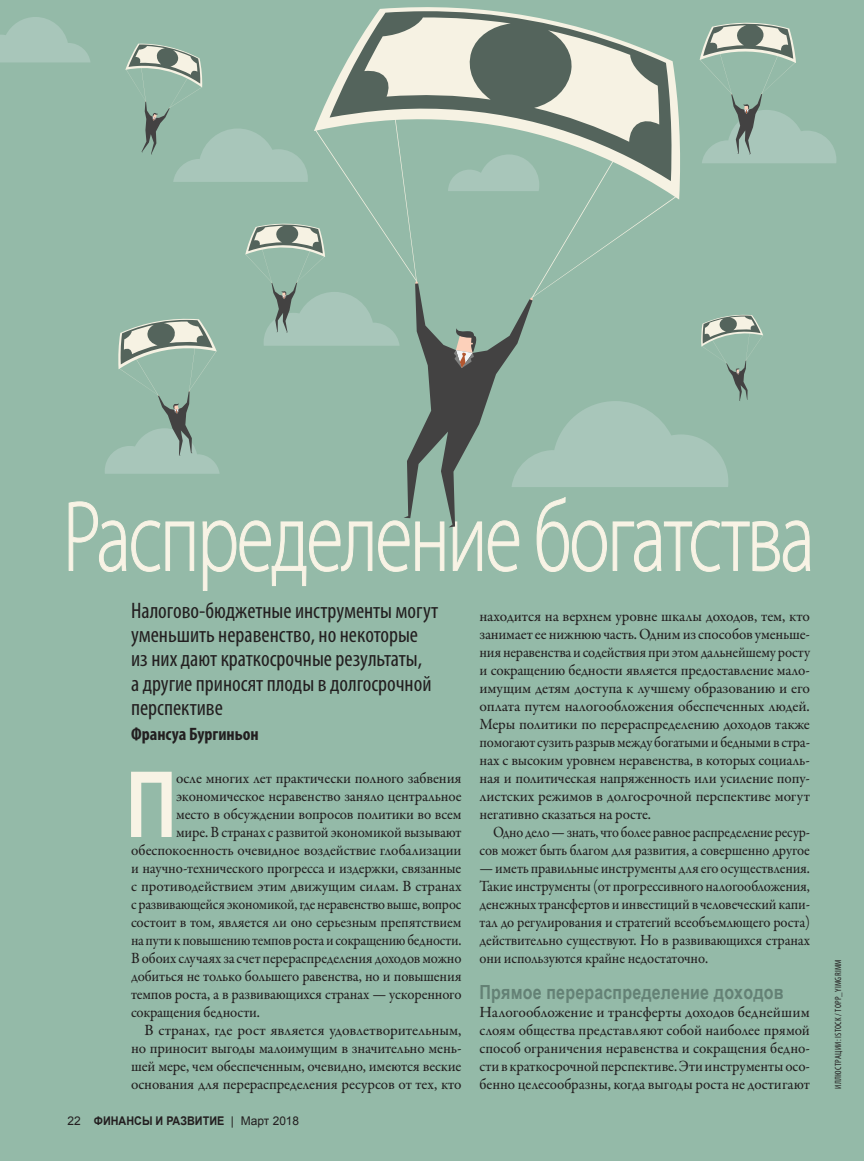
<style>
.page{position:relative;width:864px;height:1161px;background:#94baa8}
.page>*{position:absolute;margin:0;border:0;box-sizing:border-box;transform-origin:0 0}
.t1{font:300 100.95px "Myriad Pro";letter-spacing:-.03em;color:#f8f3e5;scale:.75 1}
.t2{font:700 91.2px "Arial Narrow";color:#f8f3e5;scale:.95 1}
.t3{font:condensed 22.5px/24px "Myriad Pro";color:#231f20}
.t4{font:700 19.5px "Arial Narrow";letter-spacing:.01em;color:#648175}
.t5{font:700 condensed 18px "Myriad Pro";color:#231f20}
.t6{font:500 15.75px/18px "Garamond Premr Pro";letter-spacing:-.01em;color:#231f20;text-align:justify}
.t7{font:500 15.75px/18px "Garamond Premr Pro";letter-spacing:-.01em;color:#231f20;text-align:justify;scale:.92 1}
.t8{font:500 15.75px "Garamond Premr Pro";letter-spacing:-.01em;color:#231f20;scale:.93 1}
.t9{font:500 15.75px/18px "Garamond Premr Pro";letter-spacing:-.01em;color:#231f20;text-align:right;scale:.9 1}
.t10{font:500 15.75px "Garamond Premr Pro";letter-spacing:-.01em;color:#231f20;scale:.95 1}
.t11{font:500 15.75px "Garamond Premr Pro";letter-spacing:-.01em;color:#231f20;scale:.96 1}
.t12{font:500 15.75px "Garamond Premr Pro";letter-spacing:-.01em;color:#231f20;scale:.94 1}
.t13{font:700 12px "Arial";color:#231f20;scale:.9 1}
.t14{font:condensed 9px "Myriad Pro";letter-spacing:.035em;color:#231f20}
.s1{font-weight:400}
</style>
<div class="page">
<svg style="left:314px;top:7px;width:366px;height:215px"></svg>
<svg style="left:330px;top:11px;width:342px;height:170px"></svg>
<svg style="left:700px;top:22px;width:136px;height:141px"></svg>
<svg style="left:68px;top:222px;width:743px;height:369px"></svg>
<svg style="left:125px;top:43px;width:183px;height:139px"></svg>
<svg style="left:0;top:17px;width:90px;height:45px"></svg>
<h1 class="t1" style="left:63px;top:481px;width:1004px">Распределение богатства</h1>
<h3 class="t3" style="left:131px;top:599px;width:309px">Налогово-бюджетные инструменты могут уменьшить неравенство, но некоторые из них дают краткосрочные результаты,<br>а другие приносят плоды в долгосрочной перспективе</h3>
<p class="t5" style="left:131px;top:724px;width:129px">Франсуа Бургиньон</p>
<h2 class="t2" style="left:126px;top:736px;width:55px">П</h2>
<p class="t10" style="left:176px;top:769px;width:302px">осле многих лет практически полного забвения</p>
<p class="t12" style="left:176px;top:787px;width:305px">экономическое неравенство заняло центральное</p>
<p class="t12" style="left:176px;top:805px;width:305px">место в обсуждении вопросов политики во всем</p>
<p class="t8" style="left:176px;top:823px;width:308px">мире. В странах с развитой экономикой вызывают</p>
<p class="t10" style="left:131px;top:841px;width:349px">обеспокоенность очевидное воздействие глобализации</p>
<p class="t8" style="left:131px;top:859px;width:357px">и научно-технического прогресса и издержки, связанные</p>
<p class="t11" style="left:131px;top:877px;width:346px">с противодействием этим движущим силам. В странах</p>
<p class="t9" style="left:131px;top:895px;width:369px">с развивающейся экономикой, где неравенство выше, вопрос</p>
<p class="t12" style="left:131px;top:913px;width:353px">состоит в том, является ли оно серьезным препятствием</p>
<p class="t9" style="left:131px;top:931px;width:369px">на пути к повышению темпов роста и сокращению бедности.</p>
<p class="t7" style="left:131px;top:949px;width:361px">В обоих случаях за счет перераспределения доходов можно</p>
<p class="t8" style="left:131px;top:967px;width:357px">добиться не только большего равенства, но и повышения</p>
<p class="t8" style="left:131px;top:985px;width:357px">темпов роста, а в развивающихся странах — ускоренного</p>
<p class="t8" style="left:131px;top:1003px;width:140px">сокращения бедности.</p>
<p class="t6" style="left:145px;top:1021px;width:318px">В странах, где рост является удовлетворительным,</p>
<p class="t11" style="left:131px;top:1039px;width:346px">но приносит выгоды малоимущим в значительно мень-</p>
<p class="t10" style="left:131px;top:1057px;width:349px">шей мере, чем обеспеченным, очевидно, имеются веские</p>
<p class="t11" style="left:131px;top:1075px;width:346px">основания для перераспределения ресурсов от тех, кто</p>
<p class="t13" style="left:68px;top:1113px;width:259px"><span class="s1">22</span> ФИНАНСЫ И РАЗВИТИЕ <span class="s1">| Март 2018</span></p>
<p class="t6" style="left:480px;top:607px;width:332px">находится на верхнем уровне шкалы доходов, тем, кто занимает ее нижнюю часть. Одним из способов уменьше&shy;ния неравенства и содействия при этом дальнейшему росту и сокращению бедности является предоставление мало&shy;имущим детям доступа к лучшему образованию и его оплата путем налогообложения обеспеченных людей.<br>Меры политики по перераспределению доходов также помогают сузить разрыв между богатыми и бедными в стра&shy;нах с высоким уровнем неравенства, в которых социаль&shy;ная и политическая напряженность или усиление попу&shy;листских режимов в долгосрочной перспективе могут негативно сказаться на росте.</p>
<p class="t9" style="left:480px;top:823px;width:369px">Одно дело — знать, что более равное распределение ресур&shy;сов может быть благом для развития, а совершенно другое</p>
<p class="t7" style="left:480px;top:859px;width:361px">— иметь правильные инструменты для его осуществления.<br>Такие инструменты (от прогрессивного налогообложения, денежных трансфертов и инвестиций в человеческий капи&shy;тал до регулирования и стратегий всеобъемлющего роста) действительно существуют. Но в развивающихся странах они используются крайне недостаточно.</p>
<p class="t4" style="left:480px;top:977px;width:305px">Прямое перераспределение доходов</p>
<p class="t6" style="left:480px;top:1003px;width:332px">Налогообложение и трансферты доходов беднейшим слоям общества представляют собой наиболее прямой способ ограничения неравенства и сокращения бедно&shy;сти в краткосрочной перспективе. Эти инструменты осо&shy;бенно целесообразны, когда выгоды роста не достигают</p>
<p class="t14" style="left:833px;top:1089px;width:131px;rotate:-90deg">ИЛЛЮСТРАЦИИ: ISTOCK / TOPP_YIMGRIMM</p>
</div>
